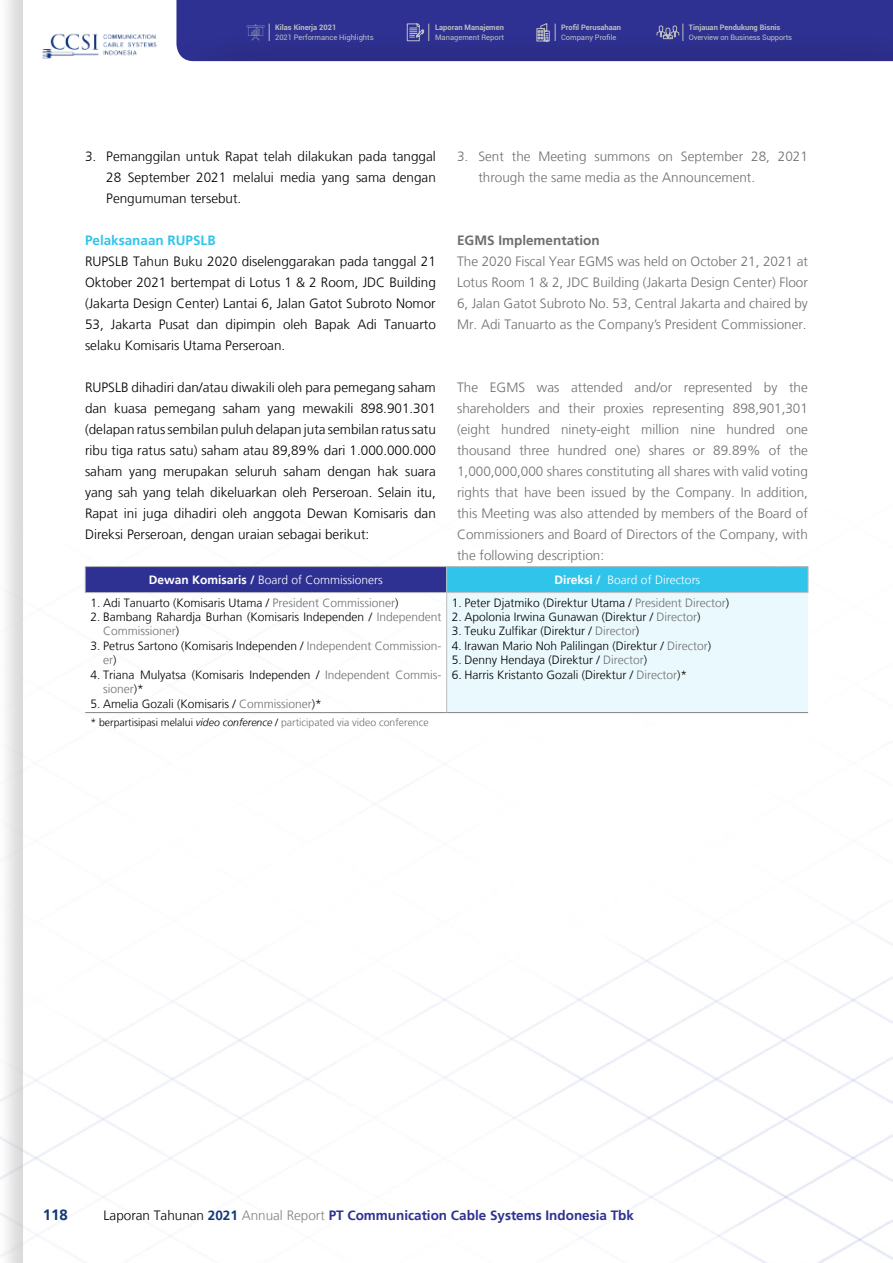
<style>
.page{position:relative;width:893px;height:1263px;background:#fff}
.page>*{position:absolute;margin:0;border:0;box-sizing:border-box;transform-origin:0 0}
.t1{font:700 15px "Frutiger LT";color:#113976}
.t2{font:300 13.5px/21px "Frutiger LT";color:#000;text-align:justify}
.t3{font:300 13.5px/21px "Frutiger LT";color:#6d6e71;text-align:justify}
.t4{font:700 13.5px "Frutiger LT";color:#2f3192}
.t5{font:700 13.5px "Frutiger LT";color:#6d6e71}
.t6{font:700 13.5px "Frutiger LT";color:#31c4eb}
.t7{font:300 12px/14.4px "Frutiger LT";color:#000}
.t8{font:300 12px "Frutiger LT";color:#fff}
.t9{font:300 10.5px "Frutiger LT";color:#6d6e71}
.t10{font:7.5px "Roboto";color:#bcbec0}
.t11{font:700 7.5px "Roboto";color:#bcbec0}
.s1{font-weight:700}
.s2{color:#6d6e71}
.s3{color:#000}
.s4{font-style:italic;color:#000}
.s5{font-weight:300;color:#000}
.s6{color:#113976}
.s7{font-weight:300;color:#808285}
</style>
<div class="page">
<img style="left:0;top:413px;width:893px;height:850px">
<div style="left:85px;top:567px;width:362px;height:26px;background:#2f3192"></div>
<div style="left:447px;top:567px;width:361px;height:26px;background:#31c4eb"></div>
<div style="left:447px;top:593px;width:361px;height:120px;background:#eaf9fd"></div>
<svg style="left:85px;top:567px;width:1px;height:25px"></svg>
<svg style="left:808px;top:567px;width:1px;height:25px"></svg>
<hr style="left:85px;top:712px;width:362px;height:1px;background:#808285">
<hr style="left:447px;top:712px;width:361px;height:1px;background:#808285">
<hr style="left:85px;top:566px;width:362px;height:1px;background:#bcbec0">
<hr style="left:447px;top:566px;width:361px;height:1px;background:#bcbec0">
<svg style="left:446px;top:567px;width:1px;height:25px"></svg>
<hr style="left:85px;top:592px;width:362px;height:1px;background:#bcbec0">
<hr style="left:447px;top:592px;width:361px;height:1px;background:#bcbec0">
<hr style="left:446px;top:593px;width:1px;height:119px;background:#bcbec0">
<img style="left:43px;top:33px;width:114px;height:25px">
<svg style="left:176px;top:0;width:717px;height:61px;background:#30328f"></svg>
<p class="t11" style="left:275px;top:22px;width:63px">Kilas Kinerja 2021</p>
<p class="t10" style="left:275px;top:32px;width:100px">2021 Performance Highlights</p>
<p class="t11" style="left:435px;top:22px;width:70px">Laporan Manajemen</p>
<p class="t10" style="left:435px;top:32px;width:70px">Management Report</p>
<p class="t11" style="left:561px;top:22px;width:61px">Profil Perusahaan</p>
<p class="t10" style="left:561px;top:32px;width:57px">Company Profile</p>
<p class="t11" style="left:689px;top:22px;width:93px">Tinjauan Pendukung Bisnis</p>
<p class="t10" style="left:689px;top:32px;width:105px">Overview on Business Supports</p>
<p class="t2" style="left:106px;top:146px;width:331px;text-indent:-21px">3. Pemanggilan untuk Rapat telah dilakukan pada tanggal 28 September 2021 melalui media yang sama dengan Pengumuman tersebut.</p>
<p class="t6" style="left:85px;top:233px;width:132px">Pelaksanaan RUPSLB</p>
<p class="t2" style="left:85px;top:251px;width:352px">RUPSLB Tahun Buku 2020 diselenggarakan pada tanggal 21<br>Oktober 2021 bertempat di Lotus 1 &amp; 2 Room, JDC Building (Jakarta Design Center) Lantai 6, Jalan Gatot Subroto Nomor 53, Jakarta Pusat dan dipimpin oleh Bapak Adi Tanuarto selaku Komisaris Utama Perseroan.</p>
<p class="t2" style="left:85px;top:377px;width:352px">RUPSLB dihadiri dan/atau diwakili oleh para pemegang saham dan kuasa pemegang saham yang mewakili 898.901.301 (delapan ratus sembilan puluh delapan juta sembilan ratus satu ribu tiga ratus satu) saham atau 89,89% dari 1.000.000.000 saham yang merupakan seluruh saham dengan hak suara yang sah yang telah dikeluarkan oleh Perseroan. Selain itu, Rapat ini juga dihadiri oleh anggota Dewan Komisaris dan Direksi Perseroan, dengan uraian sebagai berikut:</p>
<p class="t8" style="left:149px;top:573px;width:236px"><span class="s1">Dewan Komisaris /</span> Board of Commissioners</p>
<p class="t8" style="left:554px;top:573px;width:147px"><span class="s1">Direksi /</span> Board of Directors</p>
<p class="t7" style="left:90px;top:595px;width:310px">1. Adi Tanuarto (Komisaris Utama / <span class="s2">President Commissioner</span>)</p>
<p class="t7" style="left:103px;top:610px;width:340px;text-indent:-13px">2. Bambang Rahardja Burhan (Komisaris Independen / <span class="s2">Independent<br>Commissioner</span>)</p>
<p class="t7" style="left:103px;top:639px;width:340px;text-indent:-13px">3. Petrus Sartono (Komisaris Independen / <span class="s2">Independent Commission&shy;er</span>)</p>
<p class="t7" style="left:103px;top:667px;width:340px;text-indent:-13px">4. Triana Mulyatsa (Komisaris Independen / <span class="s2">Independent Commis&shy;sioner</span>)*</p>
<p class="t7" style="left:90px;top:696px;width:233px">5. Amelia Gozali (Komisaris / <span class="s2">Commissioner</span>)*</p>
<p class="t3" style="left:478px;top:146px;width:331px;text-indent:-21px">3. Sent the Meeting summons on September 28, 2021 through the same media as the Announcement.</p>
<p class="t5" style="left:457px;top:233px;width:144px">EGMS Implementation</p>
<p class="t3" style="left:457px;top:251px;width:352px">The 2020 Fiscal Year EGMS was held on October 21, 2021 at Lotus Room 1 &amp; 2, JDC Building (Jakarta Design Center) Floor 6, Jalan Gatot Subroto No. 53, Central Jakarta and chaired by Mr. Adi Tanuarto as the Company’s President Commissioner.</p>
<p class="t3" style="left:457px;top:377px;width:352px">The EGMS was attended and/or represented by the shareholders and their proxies representing 898,901,301 (eight hundred ninety-eight million nine hundred one thousand three hundred one) shares or 89.89% of the 1,000,000,000 shares constituting all shares with valid voting rights that have been issued by the Company. In addition, this Meeting was also attended by members of the Board of Commissioners and Board of Directors of the Company, with the following description:</p>
<p class="t7" style="left:452px;top:595px;width:279px">1. Peter Djatmiko (Direktur Utama / <span class="s2">President Director</span>)</p>
<p class="t7" style="left:452px;top:610px;width:250px">2. Apolonia Irwina Gunawan (Direktur / <span class="s2">Director</span>)</p>
<p class="t7" style="left:452px;top:624px;width:189px">3. Teuku Zulfikar (Direktur / <span class="s2">Director</span>)</p>
<p class="t7" style="left:452px;top:639px;width:261px">4. Irawan Mario Noh Palilingan (Direktur / <span class="s2">Director</span>)</p>
<p class="t7" style="left:452px;top:653px;width:197px">5. Denny Hendaya (Direktur / <span class="s2">Director</span>)</p>
<p class="t7" style="left:452px;top:667px;width:237px">6. Harris Kristanto Gozali (Direktur / <span class="s2">Director</span>)*</p>
<p class="t9" style="left:90px;top:716px;width:340px"><span class="s3">* berpartisipasi melalui</span> <span class="s4">video conference</span> <span class="s3">/</span> participated via video conference</p>
<p class="t1" style="left:43px;top:1206px;width:27px">118</p>
<p class="t4" style="left:104px;top:1207px;width:532px"><span class="s5">Laporan Tahunan</span> <span class="s6">2021</span> <span class="s7">Annual Report</span> PT Communication Cable Systems Indonesia Tbk</p>
</div>
